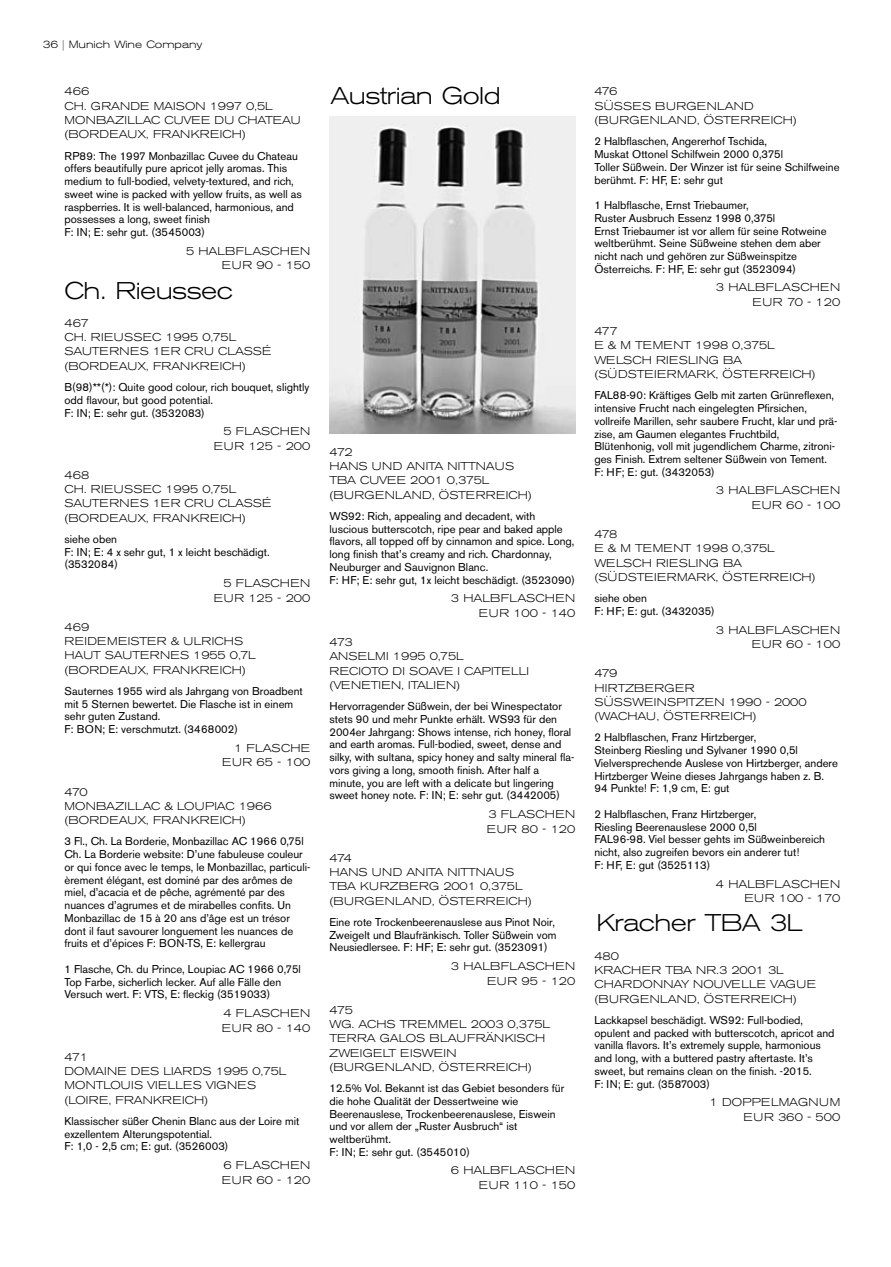
<style>
.page{position:relative;width:891px;height:1267px;background:#fff}
.page>*{position:absolute;margin:0;border:0;box-sizing:border-box;transform-origin:0 0}
.t1{font:300 expanded 24px "Akzidenz Grotesk BE";letter-spacing:-.02em;color:#000}
.t2{font:11.25px/12.8px "Akzidenz Grotesk BE";color:#000}
.t3{font:300 expanded 11.25px/14.2px "Akzidenz Grotesk BE";letter-spacing:.015em;color:#000}
.t4{font:300 expanded 11.25px/14.2px "Akzidenz Grotesk BE";letter-spacing:-.005em;color:#000}
.t5{font:300 expanded 10.5px "Akzidenz Grotesk BE";color:#000}
.s1{color:#666}
</style>
<div class="page">
<svg style="left:329px;top:116px;width:247px;height:318px"></svg>
<p class="t5" style="left:43px;top:41px;width:161px">36 <span class="s1">|</span> Munich Wine Company</p>
<p class="t3" style="left:64px;top:85px;width:237px">466<br>CH. GRANDE MAISON 1997 0,5L<br>MONBAZILLAC CUVEE DU CHATEAU (BORDEAUX, FRANKREICH)</p>
<p class="t2" style="left:64px;top:150px;width:239px">RP89: The 1997 Monbazillac Cuvee du Chateau offers beautifully pure apricot jelly aromas. This medium to full-bodied, velvety-textured, and rich, sweet wine is packed with yellow fruits, as well as raspberries. It is well-balanced, harmonious, and possesses a long, sweet finish<br>F: IN; E: sehr gut. (3545003)</p>
<p class="t3" style="left:186px;top:244px;width:126px;line-height:14.7px;text-align:right">5 HALBFLASCHEN<br>EUR 90 - 150</p>
<h1 class="t1" style="left:64px;top:282px;width:170px">Ch. Rieussec</h1>
<p class="t3" style="left:65px;top:317px;width:208px">467<br>CH. RIEUSSEC 1995 0,75L<br>SAUTERNES 1ER CRU CLASSÉ (BORDEAUX, FRANKREICH)</p>
<p class="t2" style="left:65px;top:382px;width:246px">B(98)**(*): Quite good colour, rich bouquet, slightly odd flavour, but good potential.<br>F: IN; E: sehr gut. (3532083)</p>
<p class="t3" style="left:214px;top:425px;width:98px;line-height:14.7px;text-align:right">5 FLASCHEN<br>EUR 125 - 200</p>
<p class="t3" style="left:64px;top:469px;width:208px">468<br>CH. RIEUSSEC 1995 0,75L<br>SAUTERNES 1ER CRU CLASSÉ (BORDEAUX, FRANKREICH)</p>
<p class="t2" style="left:64px;top:534px;width:207px">siehe oben<br>F: IN; E: 4 x sehr gut, 1 x leicht beschädigt. (3532084)</p>
<p class="t3" style="left:214px;top:576px;width:98px;line-height:14.7px;text-align:right">5 FLASCHEN<br>EUR 125 - 200</p>
<p class="t3" style="left:64px;top:621px;width:193px">469<br>REIDEMEISTER &amp; ULRICHS<br>HAUT SAUTERNES 1955 0,7L (BORDEAUX, FRANKREICH)</p>
<p class="t2" style="left:64px;top:686px;width:240px">Sauternes 1955 wird als Jahrgang von Broadbent mit 5 Sternen bewertet. Die Flasche ist in einem sehr guten Zustand.<br>F: BON; E: verschmutzt. (3468002)</p>
<p class="t3" style="left:222px;top:741px;width:90px;line-height:14.7px;text-align:right">1 FLASCHE<br>EUR 65 - 100</p>
<p class="t3" style="left:64px;top:785px;width:209px">470<br>MONBAZILLAC &amp; LOUPIAC 1966 (BORDEAUX, FRANKREICH)</p>
<p class="t2" style="left:64px;top:836px;width:247px">3 Fl., Ch. La Borderie, Monbazillac AC 1966 0,75l Ch. La Borderie website: D’une fabuleuse couleur or qui fonce avec le temps, le Monbazillac, particuli&shy;èrement élégant, est dominé par des arômes de miel, d’acacia et de pêche, agrémenté par des nuances d’agrumes et de mirabelles confits. Un Monbazillac de 15 à 20 ans d’âge est un trésor dont il faut savourer longuement les nuances de fruits et d’épices F: BON-TS, E: kellergrau</p>
<p class="t2" style="left:64px;top:963px;width:238px">1 Flasche, Ch. du Prince, Loupiac AC 1966 0,75l<br>Top Farbe, sicherlich lecker. Auf alle Fälle den<br>Versuch wert. F: VTS, E: fleckig (3519033)</p>
<p class="t3" style="left:222px;top:1006px;width:90px;line-height:14.7px">4 FLASCHEN<br>EUR 80 - 140</p>
<p class="t3" style="left:64px;top:1050px;width:223px">471<br>DOMAINE DES LIARDS 1995 0,75L<br>MONTLOUIS VIELLES VIGNES (LOIRE, FRANKREICH)</p>
<p class="t2" style="left:64px;top:1115px;width:236px">Klassischer süßer Chenin Blanc aus der Loire mit exzellentem Alterungspotential.<br>F: 1,0 - 2,5 cm; E: gut. (3526003)</p>
<p class="t3" style="left:222px;top:1158px;width:90px;line-height:14.7px">6 FLASCHEN<br>EUR 60 - 120</p>
<h1 class="t1" style="left:330px;top:88px;width:172px">Austrian Gold</h1>
<p class="t4" style="left:329px;top:446px;width:204px">472<br>HANS UND ANITA NITTNAUS<br>TBA CUVEE 2001 0,375L (BURGENLAND, ÖSTERREICH)</p>
<p class="t2" style="left:329px;top:511px;width:247px">WS92: Rich, appealing and decadent, with luscious butterscotch, ripe pear and baked apple flavors, all topped off by cinnamon and spice. Long, long finish that’s creamy and rich. Chardonnay, Neuburger and Sauvignon Blanc.<br>F: HF; E: sehr gut, 1x leicht beschädigt. (3523090)</p>
<p class="t3" style="left:451px;top:592px;width:126px;line-height:14.7px;text-align:right">3 HALBFLASCHEN<br>EUR 100 - 140</p>
<p class="t4" style="left:329px;top:636px;width:201px">473<br>ANSELMI 1995 0,75L<br>RECIOTO DI SOAVE I CAPITELLI (VENETIEN, ITALIEN)</p>
<p class="t2" style="left:329px;top:701px;width:246px">Hervorragender Süßwein, der bei Winespectator stets 90 und mehr Punkte erhält. WS93 für den 2004er Jahrgang: Shows intense, rich honey, floral and earth aromas. Full-bodied, sweet, dense and silky, with sultana, spicy honey and salty mineral fla&shy;vors giving a long, smooth finish. After half a minute, you are left with a delicate but lingering sweet honey note. F: IN; E: sehr gut. (3442005)</p>
<p class="t3" style="left:487px;top:807px;width:90px;line-height:14.7px">3 FLASCHEN<br>EUR 80 - 120</p>
<p class="t3" style="left:329px;top:851px;width:204px">474<br>HANS UND ANITA NITTNAUS<br>TBA KURZBERG 2001 0,375L (BURGENLAND, ÖSTERREICH)</p>
<p class="t2" style="left:329px;top:916px;width:228px">Eine rote Trockenbeerenauslese aus Pinot Noir,<br>Zweigelt und Blaufränkisch. Toller Süßwein vom<br>Neusiedlersee. F: HF; E: sehr gut. (3523091)</p>
<p class="t3" style="left:451px;top:959px;width:126px;line-height:14.7px;text-align:right">3 HALBFLASCHEN<br>EUR 95 - 120</p>
<p class="t3" style="left:329px;top:1003px;width:222px">475<br>WG. ACHS TREMMEL 2003 0,375L<br>TERRA GALOS BLAUFRÄNKISCH<br>ZWEIGELT EISWEIN (BURGENLAND, ÖSTERREICH)</p>
<p class="t2" style="left:329px;top:1083px;width:236px">12.5% Vol. Bekannt ist das Gebiet besonders für die hohe Qualität der Dessertweine wie Beerenauslese, Trockenbeerenauslese, Eiswein und vor allem der „Ruster Ausbruch“ ist weltberühmt.<br>F: IN; E: sehr gut. (3545010)</p>
<p class="t3" style="left:451px;top:1164px;width:126px;line-height:14.7px;text-align:right">6 HALBFLASCHEN<br>EUR 110 - 150</p>
<p class="t3" style="left:594px;top:85px;width:204px">476<br>SÜSSES BURGENLAND (BURGENLAND, ÖSTERREICH)</p>
<p class="t2" style="left:594px;top:136px;width:246px">2 Halbflaschen, Angererhof Tschida,<br>Muskat Ottonel Schilfwein 2000 0,375l<br>Toller Süßwein. Der Winzer ist für seine Schilfweine berühmt. F: HF, E: sehr gut</p>
<p class="t2" style="left:594px;top:200px;width:234px">1 Halbflasche, Ernst Triebaumer,<br>Ruster Ausbruch Essenz 1998 0,375l<br>Ernst Triebaumer ist vor allem für seine Rotweine weltberühmt. Seine Süßweine stehen dem aber nicht nach und gehören zur Süßweinspitze Österreichs. F: HF, E: sehr gut (3523094)</p>
<p class="t3" style="left:715px;top:281px;width:126px;line-height:14.7px;text-align:right">3 HALBFLASCHEN<br>EUR 70 - 120</p>
<p class="t3" style="left:594px;top:325px;width:223px">477<br>E &amp; M TEMENT 1998 0,375L<br>WELSCH RIESLING BA (SÜDSTEIERMARK, ÖSTERREICH)</p>
<p class="t2" style="left:594px;top:390px;width:244px">FAL88-90: Kräftiges Gelb mit zarten Grünreflexen, intensive Frucht nach eingelegten Pfirsichen, vollreife Marillen, sehr saubere Frucht, klar und prä&shy;zise, am Gaumen elegantes Fruchtbild, Blütenhonig, voll mit jugendlichem Charme, zitroni&shy;ges Finish. Extrem seltener Süßwein von Tement.<br>F: HF; E: gut. (3432053)</p>
<p class="t3" style="left:715px;top:484px;width:126px;line-height:14.7px;text-align:right">3 HALBFLASCHEN<br>EUR 60 - 100</p>
<p class="t3" style="left:594px;top:528px;width:223px">478<br>E &amp; M TEMENT 1998 0,375L<br>WELSCH RIESLING BA (SÜDSTEIERMARK, ÖSTERREICH)</p>
<p class="t2" style="left:594px;top:593px;width:122px">siehe oben<br>F: HF; E: gut. (3432035)</p>
<p class="t3" style="left:715px;top:623px;width:126px;line-height:14.7px;text-align:right">3 HALBFLASCHEN<br>EUR 60 - 100</p>
<p class="t3" style="left:594px;top:667px;width:214px">479<br>HIRTZBERGER<br>SÜSSWEINSPITZEN 1990 - 2000 (WACHAU, ÖSTERREICH)</p>
<p class="t2" style="left:594px;top:732px;width:245px">2 Halbflaschen, Franz Hirtzberger,<br>Steinberg Riesling und Sylvaner 1990 0,5l Vielversprechende Auslese von Hirtzberger, andere Hirtzberger Weine dieses Jahrgangs haben z. B.<br>94 Punkte! F: 1,9 cm, E: gut</p>
<p class="t2" style="left:594px;top:809px;width:232px">2 Halbflaschen, Franz Hirtzberger,<br>Riesling Beerenauslese 2000 0,5l<br>FAL96-98. Viel besser gehts im Süßweinbereich nicht, also zugreifen bevors ein anderer tut!<br>F: HF, E: gut (3525113)</p>
<p class="t3" style="left:715px;top:877px;width:126px;line-height:14.7px;text-align:right">4 HALBFLASCHEN<br>EUR 100 - 170</p>
<h1 class="t1" style="left:596px;top:914px;width:208px">Kracher TBA 3L</h1>
<p class="t3" style="left:594px;top:949px;width:223px">480<br>KRACHER TBA NR.3 2001 3L<br>CHARDONNAY NOUVELLE VAGUE (BURGENLAND, ÖSTERREICH)</p>
<p class="t2" style="left:594px;top:1014px;width:241px">Lackkapsel beschädigt. WS92: Full-bodied, opulent and packed with butterscotch, apricot and vanilla flavors. It’s extremely supple, harmonious and long, with a buttered pastry aftertaste. It’s sweet, but remains clean on the finish. -2015.<br>F: IN; E: gut. (3587003)</p>
<p class="t3" style="left:709px;top:1095px;width:132px;line-height:14.7px;text-align:right">1 DOPPELMAGNUM<br>EUR 360 - 500</p>
</div>
